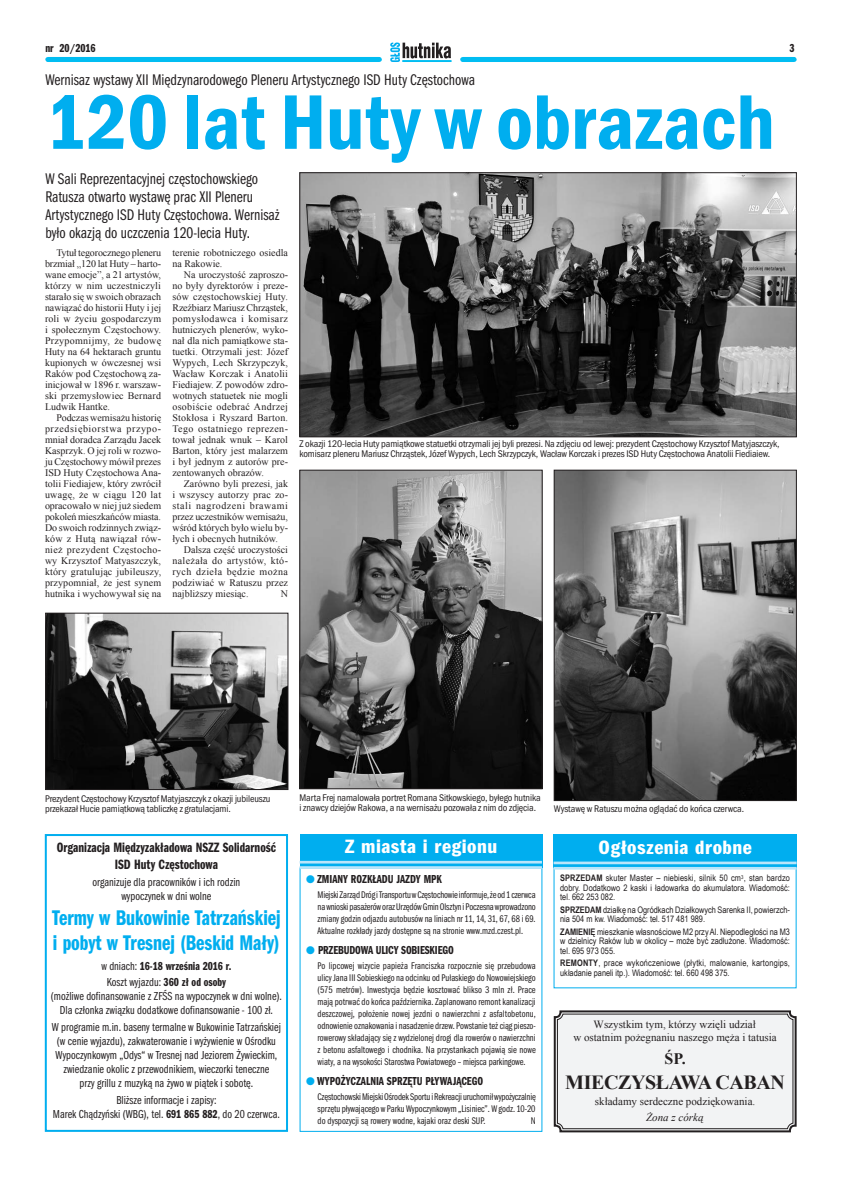
<style>
.page{position:relative;width:842px;height:1191px;background:#fff}
.page>*{position:absolute;margin:0;border:0;box-sizing:border-box;transform-origin:0 0}
.t1{font:600 condensed 80px "Franklin Got Itc TEE";color:#00aeef}
.t2{font:22px/25px "Franklin Got Itc TEE Demi Comp";color:#00aeef}
.t3{font:20px "Franklin Got Itc TEE Demi Comp";letter-spacing:.02em;color:#fff;scale:1.2 1}
.t4{font:700 20px "Times New Roman";letter-spacing:-.02em;color:#231f20}
.t5{font:16px/18px "Franklin Got Itc TEE Book Comp";color:#231f20}
.t6{font:700 16px "Times New Roman";color:#231f20}
.t7{font:14px/16.8px "Franklin Got Itc TEE Demi Comp";color:#231f20;text-align:center}
.t8{font:12px/14px "Franklin Got Itc TEE Book Comp";color:#231f20;text-align:center}
.t9{font:12px "Franklin Got Itc TEE Demi Comp";color:#231f20}
.t10{font:11px/13.2px "Times New Roman";color:#231f20;text-align:center}
.t11{font:italic 11px "Times New Roman";color:#231f20}
.t12{font:10px/11px "Times New Roman";color:#231f20;text-align:justify}
.t13{font:10px/12px "Franklin Got Itc TEE Book Comp";color:#231f20;text-align:justify}
.t14{font:condensed 10px/10px "Franklin Got Itc TEE";letter-spacing:-.01em;color:#231f20}
.t15{font:9px/9.5px "Arial Narrow";color:#231f20;text-align:justify}
.t16{font:9px/9.5px "Arial Narrow";letter-spacing:.02em;color:#231f20}
.s1{font-family:"Franklin Got Itc TEE Book Comp"}
.s2{font-family:"Franklin Got Itc TEE Demi Comp"}
.s3{font-family:"Dixieland Normal";font-size:11px;color:#00aeef}
.s4{font-weight:700}
</style>
<div class="page">
<div style="left:45px;top:57px;width:337px;height:5px;background:#01bdf2"></div>
<svg style="left:390px;top:43px;width:62px;height:19px"></svg>
<div style="left:460px;top:57px;width:337px;height:5px;background:#01bdf2"></div>
<div style="left:300px;top:834px;width:242px;height:33px;background:#00aeef"></div>
<hr style="left:300px;top:861px;width:242px;height:2px;background:#b9e5fa">
<hr style="left:300px;top:866px;width:242px;height:3px;background:#b9e5fa">
<img style="left:302px;top:174px;width:493px;height:261px">
<div style="left:300px;top:172px;width:497px;height:265px;border:1px solid #231f20"></div>
<img style="left:556px;top:472px;width:239px;height:327px">
<div style="left:554px;top:470px;width:243px;height:331px;border:1px solid #231f20"></div>
<img style="left:302px;top:472px;width:238px;height:315px">
<div style="left:300px;top:470px;width:242px;height:319px;border:1px solid #231f20"></div>
<img style="left:47px;top:615px;width:239px;height:173px">
<div style="left:45px;top:613px;width:243px;height:177px;border:1px solid #231f20"></div>
<div style="left:553px;top:834px;width:244px;height:34px;background:#00aeef"></div>
<hr style="left:554px;top:861px;width:242px;height:3px;background:#b9e5fa">
<hr style="left:554px;top:867px;width:242px;height:2px;background:#b9e5fa">
<svg style="left:553px;top:1010px;width:244px;height:123px"></svg>
<div style="left:557px;top:1013px;width:236px;height:116px;border:1px solid #231f20;border-radius:5px"></div>
<div style="left:45px;top:834px;width:243px;height:297px;border:2px solid #00aeef"></div>
<p class="t9" style="left:45px;top:42px;width:52px">nr 20/2016</p>
<p class="t9" style="left:789px;top:41px;width:7px">3</p>
<h3 class="t5" style="left:45px;top:71px;width:431px">Wernisaz wystawy XII Międzynarodowego Pleneru Artystycznego ISD Huty Częstochowa</h3>
<h1 class="t1" style="left:45px;top:77px;width:731px">120 lat Huty w obrazach</h1>
<h3 class="t5" style="left:45px;top:170px;width:236px">W Sali Reprezentacyjnej częstochowskiego Ratusza otwarto wystawę prac XII Pleneru Artystycznego ISD Huty Częstochowa. Wernisaż było okazją do uczczenia 120-lecia Huty.</h3>
<p class="t12" style="left:172px;top:247px;width:117px">terenie robotniczego osiedla na Rakowie.</p>
<p class="t12" style="left:172px;top:269px;width:117px;text-indent:11px">Na uroczystość zaproszo&shy;no były dyrektorów i preze&shy;sów częstochowskiej Huty.<br>Rzeźbiarz Mariusz Chrząstek, pomysłodawca i komisarz hutniczych plenerów, wyko&shy;nał dla nich pamiątkowe sta&shy;tuetki. Otrzymali jest: Józef Wypych, Lech Skrzypczyk, Wacław Korczak i Anatolii Fiediajew. Z powodów zdro&shy;wotnych statuetek nie mogli osobiście odebrać Andrzej Stokłosa i Ryszard Barton.<br>Tego ostatniego reprezen&shy;tował jednak wnuk – Karol Barton, który jest malarzem i był jednym z autorów pre&shy;zentowanych obrazów.</p>
<p class="t12" style="left:172px;top:478px;width:117px;text-indent:11px">Zarówno byli prezesi, jak i wszyscy autorzy prac zo&shy;stali nagrodzeni brawami przez uczestników wernisażu, wśród których było wielu by&shy;łych i obecnych hutników.</p>
<p class="t12" style="left:172px;top:544px;width:117px;text-indent:11px">Dalsza część uroczystości należała do artystów, któ&shy;rych dzieła będzie można podziwiać w Ratuszu przez najbliższy miesiąc.</p>
<p class="t12" style="left:45px;top:247px;width:118px;text-indent:11px">Tytuł tegorocznego pleneru brzmiał „120 lat Huty – harto&shy;wane emocje”, a 21 artystów, którzy w nim uczestniczyli starało się w swoich obrazach nawiązać do historii Huty i jej roli w życiu gospodarczym i społecznym Częstochowy.<br>Przypomnijmy, że budowę Huty na 64 hektarach gruntu kupionych w ówczesnej wsi Raków pod Częstochową za&shy;inicjował w 1896 r. warszaw&shy;ski przemysłowiec Bernard Ludwik Hantke.</p>
<p class="t12" style="left:45px;top:412px;width:118px;text-indent:11px">Podczas wernisażu historię przedsiębiorstwa przypo&shy;mniał doradca Zarządu Jacek Kasprzyk. O jej roli w rozwo&shy;ju Częstochowy mówił prezes ISD Huty Częstochowa Ana&shy;tolii Fiediajew, który zwrócił uwagę, że w ciągu 120 lat opracowało w niej już siedem pokoleń mieszkańców miasta.<br>Do swoich rodzinnych związ&shy;ków z Hutą nawiązał rów&shy;nież prezydent Częstocho&shy;wy Krzysztof Matyaszczyk, który gratulując jubileuszy, przypomniał, że jest synem hutnika i wychowywał się na</p>
<p class="t12" style="left:281px;top:588px;width:9px">N</p>
<p class="t14" style="left:300px;top:439px;width:482px">Z okazji 120-lecia Huty pamiątkowe statuetki otrzymali jej byli prezesi. Na zdjęciu od lewej: prezydent Częstochowy Krzysztof Matyjaszczyk, komisarz pleneru Mariusz Chrząstek, Józef Wypych, Lech Skrzypczyk, Wacław Korczak i prezes ISD Huty Częstochowa Anatolii Fiediaiew.</p>
<p class="t14" style="left:45px;top:793px;width:227px">Prezydent Częstochowy Krzysztof Matyjaszczyk z okazji jubileuszu przekazał Hucie pamiątkową tabliczkę z gratulacjami.</p>
<h3 class="t7" style="left:57px;top:839px;width:221px">Organizacja Międzyzakładowa NSZZ Solidarność<br>ISD Huty Częstochowa</h3>
<p class="t8" style="left:92px;top:875px;width:149px">organizuje dla pracowników i ich rodzin wypoczynek w dni wolne</p>
<h2 class="t2" style="left:52px;top:905px;width:230px">Termy w Bukowinie Tatrzańskiej i pobyt w Tresnej (Beskid Mały)</h2>
<p class="t9" style="left:101px;top:958px;width:132px"><span class="s1">w dniach:</span> 16-18 września 2016 r.</p>
<p class="t8" style="left:51px;top:975px;width:233px">Koszt wyjazdu: <span class="s2">360 zł od osoby<br></span>(możliwe dofinansowanie z ZFŚS na wypoczynek w dni wolne).<br>Dla członka związku dodatkowe dofinansowanie - 100 zł.</p>
<p class="t8" style="left:52px;top:1020px;width:230px">W programie m.in. baseny termalne w Bukowinie Tatrzańskiej (w cenie wyjazdu), zakwaterowanie i wyżywienie w Ośrodku Wypoczynkowym „Odys“ w Tresnej nad Jeziorem Żywieckim, zwiedzanie okolic z przewodnikiem, wieczorki teneczne<br>przy grillu z muzyką na żywo w piątek i sobotę.</p>
<p class="t8" style="left:53px;top:1093px;width:228px">Bliższe informacje i zapisy:<br>Marek Chądzyński (WBG), tel. <span class="s2">691 865 882</span>, do 20 czerwca.</p>
<p class="t14" style="left:300px;top:792px;width:243px">Marta Frej namalowała portret Romana Sitkowskiego, byłego hutnika i znawcy dziejów Rakowa, a na wernisażu pozowała z nim do zdjęcia.</p>
<h3 class="t3" style="left:345px;top:835px;width:129px">Z miasta i regionu</h3>
<p class="t9" style="left:306px;top:872px;width:137px"><span class="s3">l</span> zmiany rozkładu JAZDY MPK</p>
<p class="t13" style="left:318px;top:889px;width:220px">Miejski Zarząd Dróg i Transportu w Częstochowie informuje, że od 1 czerwca na wnioski pasażerów oraz Urzędów Gmin Olsztyn i Poczesna wprowadzono zmiany godzin odjazdu autobusów na liniach nr 11, 14, 31, 67, 68 i 69.<br>Aktualne rozkłady jazdy dostępne są na stronie www.mzd.czest.pl.</p>
<p class="t9" style="left:306px;top:943px;width:143px"><span class="s3">l</span> przebudowa ulicy SOBIESKIEGO</p>
<p class="t13" style="left:318px;top:960px;width:220px">Po lipcowej wizycie papieża Franciszka rozpocznie się przebudowa ulicy Jana III Sobieskiego na odcinku od Pułaskiego do Nowowiejskiego (575 metrów). Inwestycja będzie kosztować blikso 3 mln zł. Prace mają potrwać do końca października. Zaplanowano remont kanalizacji deszczowej, położenie nowej jezdni o nawierzchni z asfaltobetonu, odnowienie oznakowania i nasadzenie drzew. Powstanie też ciąg pieszo&shy;rowerowy składający się z wydzielonej drogi dla rowerów o nawierzchni z betonu asfaltowego i chodnika. Na przystankach pojawią sie nowe wiaty, a na wysokości Starostwa Powiatowego – miejsca parkingowe.</p>
<p class="t9" style="left:306px;top:1074px;width:103px"><span class="s3">l</span> wypożyczalnia sprzętu</p>
<p class="t9" style="left:425px;top:1074px;width:59px">pływającego</p>
<p class="t13" style="left:318px;top:1090px;width:220px">Częstochowski Miejski Ośrodek Sportu i Rekreacji uruchomił wypożyczalnię sprzętu pływającego w Parku Wypoczynkowym „Lisiniec”. W godz. 10-20 do dyspozycji są rowery wodne, kajaki oraz deski SUP.</p>
<p class="t13" style="left:531px;top:1114px;width:6px">N</p>
<p class="t14" style="left:554px;top:803px;width:192px">Wystawę w Ratuszu można oglądać do końca czerwca.</p>
<h3 class="t3" style="left:598px;top:836px;width:129px">Ogłoszenia drobne</h3>
<p class="t15" style="left:560px;top:873px;width:231px"><span class="s4">SPRZEDAM</span> skuter Master – niebieski, silnik 50 cm<sup>3</sup>, stan bardzo dobry. Dodatkowo 2 kaski i ładowarka do akumulatora. Wiadomość: tel. 662 253 082.</p>
<p class="t15" style="left:560px;top:904px;width:231px"><span class="s4">SPRZEDAM</span> działkę na Ogródkach Działkowych Sarenka II, powierzch&shy;nia 504 m kw. Wiadomość: tel. 517 481 989.</p>
<p class="t15" style="left:560px;top:926px;width:231px"><span class="s4">ZAMIENIĘ</span> mieszkanie własnościowe M2 przy Al. Niepodległości na M3 w dzielnicy Raków lub w okolicy – może być zadłużone. Wiadomość: tel. 695 973 055.</p>
<p class="t16" style="left:560px;top:957px;width:231px"><span class="s4">REMONTY</span>, prace wykończeniowe (płytki, malowanie, kartongips, układanie paneli itp.). Wiadomość: tel. 660 498 375.</p>
<p class="t10" style="left:573px;top:1017px;width:205px">Wszystkim tym, którzy wzięli udział<br>w ostatnim pożegnaniu naszego męża i tatusia</p>
<h3 class="t6" style="left:664px;top:1047px;width:23px">ŚP.</h3>
<h3 class="t4" style="left:565px;top:1068px;width:221px">MIECZYSŁAWA CABAN</h3>
<p class="t10" style="left:595px;top:1094px;width:162px">składamy serdeczne podziękowania.</p>
<p class="t11" style="left:646px;top:1109px;width:59px">Żona z córką</p>
</div>
